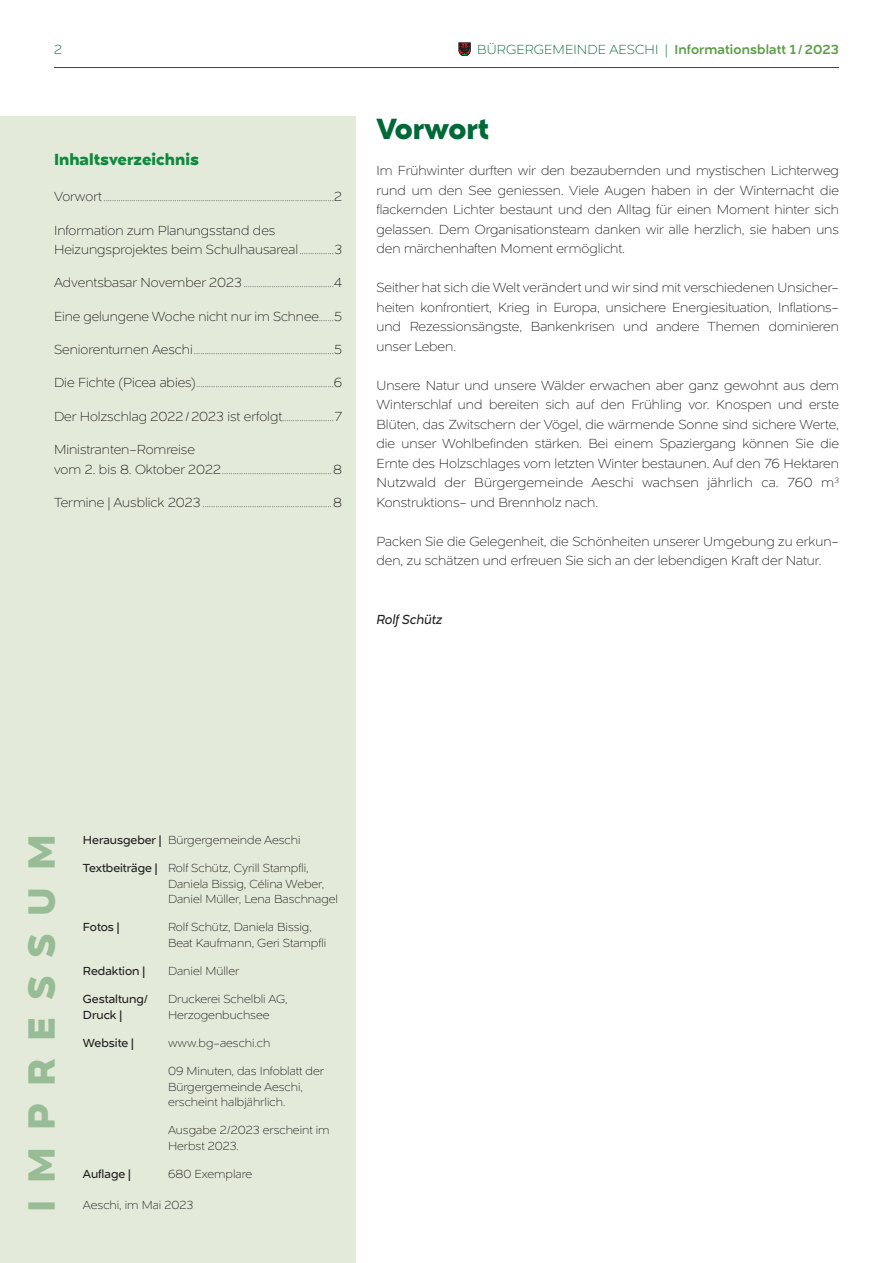
<style>
.page{position:relative;width:893px;height:1263px;background:#fff}
.page>*{position:absolute;margin:0;border:0;box-sizing:border-box;transform-origin:0 0}
.t1{font:700 39px "Naste";letter-spacing:.44em;color:#97bc96}
.t2{font:700 30px "Naste";letter-spacing:-.005em;color:#006937}
.t3{font:700 16.5px "Naste";color:#10893f}
.t4{font:200 13.5px/19.5px "Naste";color:#231f20;text-align:justify}
.t5{font:500 13.5px "Naste";letter-spacing:.01em;color:#5a9d44}
.t6{font:italic 13.5px "Naste";letter-spacing:-.005em;color:#231f20}
.t7{font:200 13.5px "Naste";color:#006937}
.t8{font:200 12px/15.5px "Naste";color:#231f20}
.t9{font:12px "Naste";color:#231f20}
.t10{font:200 10.5px "Naste";color:#231f20}
.s1{font-weight:200;color:#006937}
.s2{font-size:13.5px}
.s3{font-size:10.5px}
.s4{font-weight:400}
</style>
<div class="page">
<svg style="left:459px;top:43px;width:11px;height:13px"></svg>
<hr style="left:54px;top:67px;width:785px;height:1px;background:#006937">
<div style="left:0;top:117px;width:355px;height:1146px;background:#e3eada"></div>
<p class="t7" style="left:54px;top:41px;width:9px">2</p>
<p class="t5" style="left:477px;top:40px;width:363px"><span class="s1">BÜRGERGEMEINDE AESCHI |</span> Informationsblatt 1 /2023</p>
<p class="t3" style="left:54px;top:146px;width:146px">Inhaltsverzeichnis</p>
<p class="t10" style="left:54px;top:191px;width:290px"><span class="s2">Vorwort</span>...........................................................................................................<span class="s2">2</span></p>
<p class="t4" style="left:54px;top:220px;width:289px">Information zum Planungsstand des<br>Heizungsprojektes beim Schulhausareal<span class="s3">................</span>3</p>
<p class="t10" style="left:54px;top:277px;width:289px"><span class="s2">Adventsbasar November 2023</span>..........................................<span class="s2">4</span></p>
<p class="t4" style="left:54px;top:306px;width:290px">Eine gelungene Woche nicht nur im Schnee<span class="s3">.......</span>5</p>
<p class="t10" style="left:54px;top:344px;width:289px"><span class="s2">Seniorenturnen Aeschi</span>.................................................................<span class="s2">5</span></p>
<p class="t10" style="left:54px;top:377px;width:289px"><span class="s2">Die Fichte (Picea abies)</span>................................................................<span class="s2">6</span></p>
<p class="t4" style="left:54px;top:406px;width:289px">Der Holzschlag 2022/2023 ist erfolgt<span class="s3">........................</span>7</p>
<p class="t4" style="left:54px;top:439px;width:142px">Ministranten-Romreise</p>
<p class="t10" style="left:54px;top:463px;width:289px"><span class="s2">vom 2. bis 8. Oktober 2022</span>...................................................<span class="s2">8</span></p>
<p class="t10" style="left:54px;top:496px;width:289px"><span class="s2">Termine | Ausblick 2023</span> ............................................................<span class="s2">8</span></p>
<h2 class="t2" style="left:376px;top:105px;width:114px">Vorwort</h2>
<p class="t4" style="left:376px;top:161px;width:464px">Im Frühwinter durften wir den bezaubernden und mystischen Lichterweg rund um den See geniessen. Viele Augen haben in der Winternacht die flackernden Lichter bestaunt und den Alltag für einen Moment hinter sich gelassen. Dem Organisationsteam danken wir alle herzlich, sie haben uns den märchenhaften Moment ermöglicht.</p>
<p class="t4" style="left:376px;top:278px;width:464px">Seither hat sich die Welt verändert und wir sind mit verschiedenen Unsicher&shy;heiten konfrontiert, Krieg in Europa, unsichere Energiesituation, Inflations&shy;und Rezessionsängste, Bankenkrisen und andere Themen dominieren unser Leben.</p>
<p class="t4" style="left:376px;top:375px;width:464px">Unsere Natur und unsere Wälder erwachen aber ganz gewohnt aus dem Winterschlaf und bereiten sich auf den Frühling vor. Knospen und erste Blüten, das Zwitschern der Vögel, die wärmende Sonne sind sichere Werte, die unser Wohlbefinden stärken. Bei einem Spaziergang können Sie die Ernte des Holzschlages vom letzten Winter bestaunen. Auf den 76 Hektaren Nutzwald der Bürgergemeinde Aeschi wachsen jährlich ca. 760 m<sup>3<br></sup>Konstruktions- und Brennholz nach.</p>
<p class="t4" style="left:376px;top:531px;width:464px">Packen Sie die Gelegenheit, die Schönheiten unserer Umgebung zu erkun&shy;den, zu schätzen und erfreuen Sie sich an der lebendigen Kraft der Natur.</p>
<p class="t6" style="left:376px;top:610px;width:67px">Rolf Schütz</p>
<h1 class="t1" style="left:11px;top:1212px;width:379px;rotate:-90deg">IMPRESSUM</h1>
<p class="t8" style="left:83px;top:832px;width:219px"><span class="s4">Herausgeber |</span> Bürgergemeinde Aeschi</p>
<p class="t8" style="left:168px;top:860px;width:172px;text-indent:-85px"><span class="s4">Textbeiträge |</span> Rolf Schütz, Cyrill Stampfli,<br>Daniela Bissig, Célina Weber,<br>Daniel Müller, Lena Baschnagel</p>
<p class="t9" style="left:83px;top:919px;width:38px">Fotos |</p>
<p class="t8" style="left:168px;top:919px;width:160px">Rolf Schütz, Daniela Bissig,<br>Beat Kaufmann, Geri Stampfli</p>
<p class="t9" style="left:83px;top:962px;width:64px">Redaktion |</p>
<p class="t8" style="left:168px;top:963px;width:73px">Daniel Müller</p>
<p class="t9" style="left:83px;top:991px;width:67px">Gestaltung/</p>
<p class="t8" style="left:168px;top:991px;width:121px">Druckerei Schelbli AG,</p>
<p class="t9" style="left:83px;top:1006px;width:41px">Druck |</p>
<p class="t8" style="left:168px;top:1007px;width:103px">Herzogenbuchsee</p>
<p class="t9" style="left:83px;top:1034px;width:53px">Website |</p>
<p class="t8" style="left:168px;top:1035px;width:104px">www.bg-aeschi.ch</p>
<p class="t8" style="left:168px;top:1063px;width:158px">09 Minuten, das Infoblatt der<br>Bürgergemeinde Aeschi, erscheint halbjährlich.</p>
<p class="t8" style="left:168px;top:1122px;width:163px">Ausgabe 2/2023 erscheint im<br>Herbst 2023.</p>
<p class="t9" style="left:83px;top:1165px;width:49px">Auflage |</p>
<p class="t8" style="left:168px;top:1166px;width:86px">680 Exemplare</p>
<p class="t8" style="left:83px;top:1197px;width:112px">Aeschi, im Mai 2023</p>
</div>
